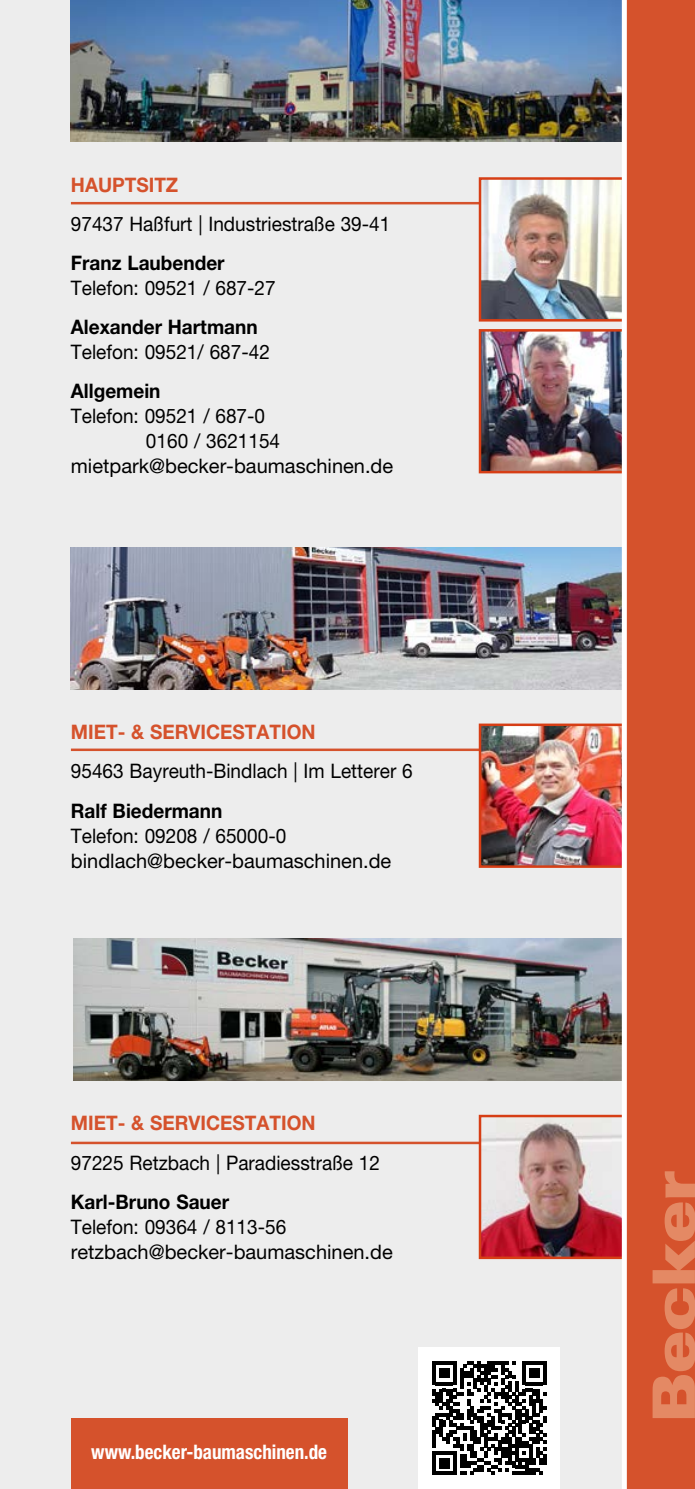
<style>
.page{position:relative;width:695px;height:1489px;background:#fff}
.page>*{position:absolute;margin:0;border:0;box-sizing:border-box;transform-origin:0 0}
.t1{font:20px/25px "Helvetica Neue LT Pro";color:#000;scale:.95 1}
.t2{font:700 20px "Helvetica Neue LT Pro";color:#000;scale:.95 1}
.t3{font:700 20px "Helvetica Neue LT Pro";color:#d5522c;scale:.95 1}
.t4{font:20px "Helvetica Neue LT Pro";color:#000}
.t5{font:700 condensed 20px "Helvetica Neue LT Pro";color:#fff;scale:.95 1}
</style>
<div class="page">
<div style="left:0;top:0;width:694px;height:1488px;background:#ededed"></div>
<div style="left:71px;top:1417px;width:276px;height:71px;background:#d5522c"></div>
<hr style="left:71px;top:202px;width:623px;height:2px;background:#d5522c">
<div style="left:418px;top:1346px;width:142px;height:142px;background:#fff"></div>
<svg style="left:432px;top:1361px;width:114px;height:113px"></svg>
<img style="left:71px;top:0;width:550px;height:142px">
<hr style="left:71px;top:748px;width:623px;height:3px;background:#d5522c">
<img style="left:71px;top:547px;width:550px;height:142px">
<img style="left:478px;top:723px;width:143px;height:144px">
<img style="left:478px;top:177px;width:143px;height:144px">
<img style="left:478px;top:329px;width:143px;height:144px">
<hr style="left:71px;top:1141px;width:623px;height:3px;background:#d5522c">
<img style="left:74px;top:938px;width:547px;height:142px">
<img style="left:481px;top:1117px;width:140px;height:138px">
<div style="left:478px;top:1114px;width:186px;height:144px;border:2px solid #d63e15"></div>
<svg style="left:621px;top:0;width:73px;height:1488px"></svg>
<p class="t3" style="left:71px;top:172px;width:114px">HAUPTSITZ</p>
<p class="t1" style="left:71px;top:211px;width:338px">97437 Haßfurt | Industriestraße 39-41</p>
<p class="t2" style="left:71px;top:250px;width:163px">Franz Laubender</p>
<p class="t1" style="left:71px;top:275px;width:217px">Telefon: 09521 / 687-27</p>
<p class="t2" style="left:71px;top:314px;width:198px">Alexander Hartmann</p>
<p class="t1" style="left:71px;top:339px;width:211px">Telefon: 09521/ 687-42</p>
<p class="t2" style="left:71px;top:379px;width:96px">Allgemein</p>
<p class="t1" style="left:71px;top:403px;width:206px">Telefon: 09521 / 687-0</p>
<p class="t1" style="left:146px;top:428px;width:143px">0160 / 3621154</p>
<p class="t4" style="left:71px;top:454px;width:324px">mietpark@becker-baumaschinen.de</p>
<p class="t3" style="left:71px;top:719px;width:259px">MIET- &amp; SERVICESTATION</p>
<p class="t1" style="left:71px;top:758px;width:361px">95463 Bayreuth-Bindlach | Im Letterer 6</p>
<p class="t2" style="left:71px;top:798px;width:161px">Ralf Biedermann</p>
<p class="t1" style="left:71px;top:822px;width:339px">Telefon: 09208 / 65000-0 bindlach@becker-baumaschinen.de</p>
<p class="t3" style="left:71px;top:1110px;width:259px">MIET- &amp; SERVICESTATION</p>
<p class="t1" style="left:71px;top:1149px;width:327px">97225 Retzbach | Paradiesstraße 12</p>
<p class="t2" style="left:71px;top:1189px;width:168px">Karl-Bruno Sauer</p>
<p class="t1" style="left:71px;top:1213px;width:340px">Telefon: 09364 / 8113-56 retzbach@becker-baumaschinen.de</p>
<p class="t5" style="left:91px;top:1439px;width:250px">www.becker-baumaschinen.de</p>
</div>
